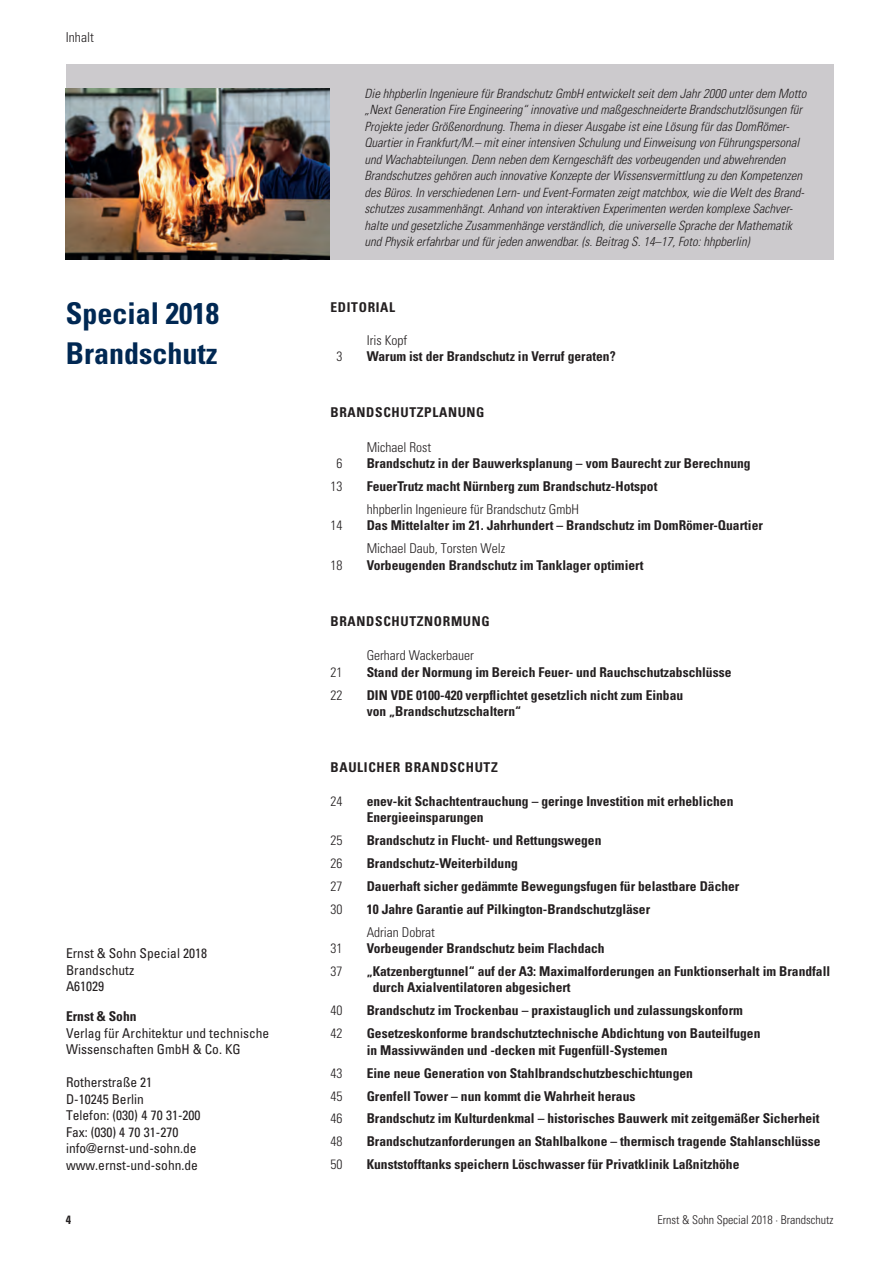
<style>
.page{position:relative;width:893px;height:1263px;background:#fff}
.page>*{position:absolute;margin:0;border:0;box-sizing:border-box;transform-origin:0 0}
.Inhalt-Ausgabe{font:700 condensed 30px "Univers LT Std";color:#002853}
.t1{font:300 condensed 13.65px "Univers LT Std";color:#231f20}
.TOC_body_text{font:700 condensed 13.5px/16.5px "Univers LT Std";color:#231f20}
.Inhalt-Verlag{font:condensed 13.5px "Univers LT Std";color:#231f20}
.TOC_body_text-2{font:300 condensed 13.5px "Univers LT Std";color:#231f20}
.Ber-Titel{font:700 condensed 13.5px "Univers LT Std";letter-spacing:.05em;color:#231f20}
.Inhalt-Verlag-2{font:700 condensed 13.5px "Univers LT Std";color:#231f20}
.Inhalt_Text{font:italic 300 condensed 12.75px/16.5px "Univers LT Std";color:#231f20}
.t2{font:300 condensed 12px "Univers LT Std";color:#231f20}
.t3{font:700 condensed 12px "Univers LT Std";color:#231f20}
</style>
<div class="page">
<div style="left:66px;top:64px;width:767px;height:195px;background:#cccacd"></div>
<img style="left:66px;top:88px;width:263px;height:171px">
<p class="t1" style="left:66px;top:29px;width:30px">Inhalt</p>
<p class="Inhalt-Ausgabe" style="left:66px;top:295px;width:155px">Special 2018</p>
<p class="Inhalt-Ausgabe" style="left:66px;top:335px;width:153px">Brandschutz</p>
<p class="Inhalt-Verlag" style="left:66px;top:945px;width:142px">Ernst &amp; Sohn Special 2018</p>
<p class="Inhalt-Verlag" style="left:66px;top:961px;width:70px">Brandschutz</p>
<p class="Inhalt-Verlag" style="left:66px;top:978px;width:40px">A61029</p>
<p class="Inhalt-Verlag-2" style="left:66px;top:1008px;width:72px">Ernst &amp; Sohn</p>
<p class="Inhalt-Verlag" style="left:66px;top:1024px;width:205px">Verlag für Architektur und technische</p>
<p class="Inhalt-Verlag" style="left:66px;top:1041px;width:176px">Wissenschaften GmbH &amp; Co. KG</p>
<p class="Inhalt-Verlag" style="left:66px;top:1074px;width:88px">Rotherstraße 21</p>
<p class="Inhalt-Verlag" style="left:66px;top:1090px;width:79px">D-10245 Berlin</p>
<p class="Inhalt-Verlag" style="left:66px;top:1107px;width:136px">Telefon: (030) 4 70 31-200</p>
<p class="Inhalt-Verlag" style="left:66px;top:1123px;width:114px">Fax: (030) 4 70 31-270</p>
<p class="Inhalt-Verlag" style="left:66px;top:1140px;width:132px">info@ernst-und-sohn.de</p>
<p class="Inhalt-Verlag" style="left:66px;top:1156px;width:133px">www.ernst-und-sohn.de</p>
<p class="Inhalt_Text" style="left:364px;top:85px;width:443px">Die hhpberlin Ingenieure für Brandschutz GmbH entwickelt seit dem Jahr 2000 unter dem Motto „Next Generation Fire Engineering“ innovative und maßgeschneiderte Brandschutzlösungen für Projekte jeder Größenordnung. Thema in dieser Ausgabe ist eine Lösung für das DomRömer-Quartier in Frankfurt/M.– mit einer intensiven Schulung und Einweisung von Führungspersonal und Wachabteilungen. Denn neben dem Kerngeschäft des vorbeugenden und abwehrenden Brandschutzes gehören auch innovative Konzepte der Wissensvermittlung zu den Kompetenzen des Büros. In verschiedenen Lern- und Event-Formaten zeigt matchbox, wie die Welt des Brand&shy;schutzes zusammenhängt. Anhand von interaktiven Experimenten werden komplexe Sachver&shy;halte und gesetzliche Zusammenhänge verständlich, die universelle Sprache der Mathematik und Physik erfahrbar und für jeden anwendbar. (s. Beitrag S. 14–17, Foto: hhpberlin)</p>
<p class="Ber-Titel" style="left:330px;top:299px;width:66px">EDITORIAL</p>
<p class="TOC_body_text-2" style="left:367px;top:332px;width:42px">Iris Kopf</p>
<p class="TOC_body_text-2" style="left:336px;top:348px;width:7px">3</p>
<p class="TOC_body_text" style="left:367px;top:348px;width:250px">Warum ist der Brandschutz in Verruf geraten?</p>
<p class="Ber-Titel" style="left:330px;top:404px;width:155px">BRANDSCHUTZPLANUNG</p>
<p class="TOC_body_text-2" style="left:367px;top:439px;width:66px">Michael Rost</p>
<p class="TOC_body_text-2" style="left:336px;top:455px;width:7px">6</p>
<p class="TOC_body_text" style="left:367px;top:455px;width:385px">Brandschutz in der Bauwerksplanung – vom Baurecht zur Berechnung</p>
<p class="TOC_body_text-2" style="left:330px;top:478px;width:13px">13</p>
<p class="TOC_body_text" style="left:367px;top:478px;width:292px">FeuerTrutz macht Nürnberg zum Brandschutz-Hotspot</p>
<p class="TOC_body_text-2" style="left:367px;top:501px;width:214px">hhpberlin Ingenieure für Brandschutz GmbH</p>
<p class="TOC_body_text-2" style="left:330px;top:517px;width:13px">14</p>
<p class="TOC_body_text" style="left:367px;top:517px;width:398px">Das Mittelalter im 21. Jahrhundert – Brandschutz im DomRömer-Quartier</p>
<p class="TOC_body_text-2" style="left:367px;top:540px;width:140px">Michael Daub, Torsten Welz</p>
<p class="TOC_body_text-2" style="left:330px;top:557px;width:13px">18</p>
<p class="TOC_body_text" style="left:367px;top:557px;width:278px">Vorbeugenden Brandschutz im Tanklager optimiert</p>
<p class="Ber-Titel" style="left:330px;top:612px;width:161px">BRANDSCHUTZNORMUNG</p>
<p class="TOC_body_text-2" style="left:367px;top:647px;width:109px">Gerhard Wackerbauer</p>
<p class="TOC_body_text-2" style="left:330px;top:664px;width:13px">21</p>
<p class="TOC_body_text" style="left:367px;top:663px;width:366px">Stand der Normung im Bereich Feuer- und Rauchschutzabschlüsse</p>
<p class="TOC_body_text-2" style="left:330px;top:687px;width:13px">22</p>
<p class="TOC_body_text" style="left:367px;top:686px;width:318px">DIN VDE 0100-420 verpflichtet gesetzlich nicht zum Einbau von „Brandschutzschaltern“</p>
<p class="Ber-Titel" style="left:330px;top:759px;width:169px">BAULICHER BRANDSCHUTZ</p>
<p class="TOC_body_text-2" style="left:330px;top:793px;width:13px">24</p>
<p class="TOC_body_text" style="left:367px;top:792px;width:368px">enev-kit Schachtentrauchung – geringe Investition mit erheblichen<br>Energieeinsparungen</p>
<p class="TOC_body_text-2" style="left:330px;top:832px;width:13px">25</p>
<p class="TOC_body_text" style="left:367px;top:832px;width:236px">Brandschutz in Flucht- und Rettungswegen</p>
<p class="TOC_body_text-2" style="left:330px;top:855px;width:13px">26</p>
<p class="TOC_body_text" style="left:367px;top:855px;width:153px">Brandschutz-Weiterbildung</p>
<p class="TOC_body_text-2" style="left:330px;top:878px;width:13px">27</p>
<p class="TOC_body_text" style="left:367px;top:878px;width:374px">Dauerhaft sicher gedämmte Bewegungsfugen für belastbare Dächer</p>
<p class="TOC_body_text-2" style="left:330px;top:901px;width:13px">30</p>
<p class="TOC_body_text" style="left:367px;top:900px;width:285px">10 Jahre Garantie auf Pilkington-Brandschutzgläser</p>
<p class="TOC_body_text-2" style="left:367px;top:924px;width:70px">Adrian Dobrat</p>
<p class="TOC_body_text-2" style="left:330px;top:940px;width:13px">31</p>
<p class="TOC_body_text" style="left:367px;top:940px;width:239px">Vorbeugender Brandschutz beim Flachdach</p>
<p class="TOC_body_text-2" style="left:330px;top:963px;width:13px">37</p>
<p class="TOC_body_text" style="left:373px;top:963px;width:459px;text-indent:-6px">„Katzenbergtunnel“ auf der A3: Maximalforderungen an Funktionserhalt im Brandfall durch Axialventilatoren abgesichert</p>
<p class="TOC_body_text-2" style="left:330px;top:1002px;width:13px">40</p>
<p class="TOC_body_text" style="left:367px;top:1002px;width:378px">Brandschutz im Trockenbau – praxistauglich und zulassungskonform</p>
<p class="TOC_body_text-2" style="left:330px;top:1025px;width:13px">42</p>
<p class="TOC_body_text" style="left:367px;top:1025px;width:395px">Gesetzeskonforme brandschutztechnische Abdichtung von Bauteilfugen in Massivwänden und -decken mit Fugenfüll-Systemen</p>
<p class="TOC_body_text-2" style="left:330px;top:1065px;width:13px">43</p>
<p class="TOC_body_text" style="left:367px;top:1064px;width:328px">Eine neue Generation von Stahlbrandschutzbeschichtungen</p>
<p class="TOC_body_text-2" style="left:330px;top:1087px;width:13px">45</p>
<p class="TOC_body_text" style="left:367px;top:1087px;width:270px">Grenfell Tower – nun kommt die Wahrheit heraus</p>
<p class="TOC_body_text-2" style="left:330px;top:1110px;width:13px">46</p>
<p class="TOC_body_text" style="left:367px;top:1110px;width:454px">Brandschutz im Kulturdenkmal – historisches Bauwerk mit zeitgemäßer Sicherheit</p>
<p class="TOC_body_text-2" style="left:330px;top:1133px;width:13px">48</p>
<p class="TOC_body_text" style="left:367px;top:1133px;width:455px">Brandschutzanforderungen an Stahlbalkone – thermisch tragende Stahlanschlüsse</p>
<p class="TOC_body_text-2" style="left:330px;top:1156px;width:13px">50</p>
<p class="TOC_body_text" style="left:367px;top:1156px;width:374px">Kunststofftanks speichern Löschwasser für Privatklinik Laßnitzhöhe</p>
<p class="t3" style="left:66px;top:1212px;width:7px">4</p>
<p class="t2" style="left:657px;top:1212px;width:177px">Ernst &amp; Sohn Special 2018 · Brandschutz</p>
</div>
